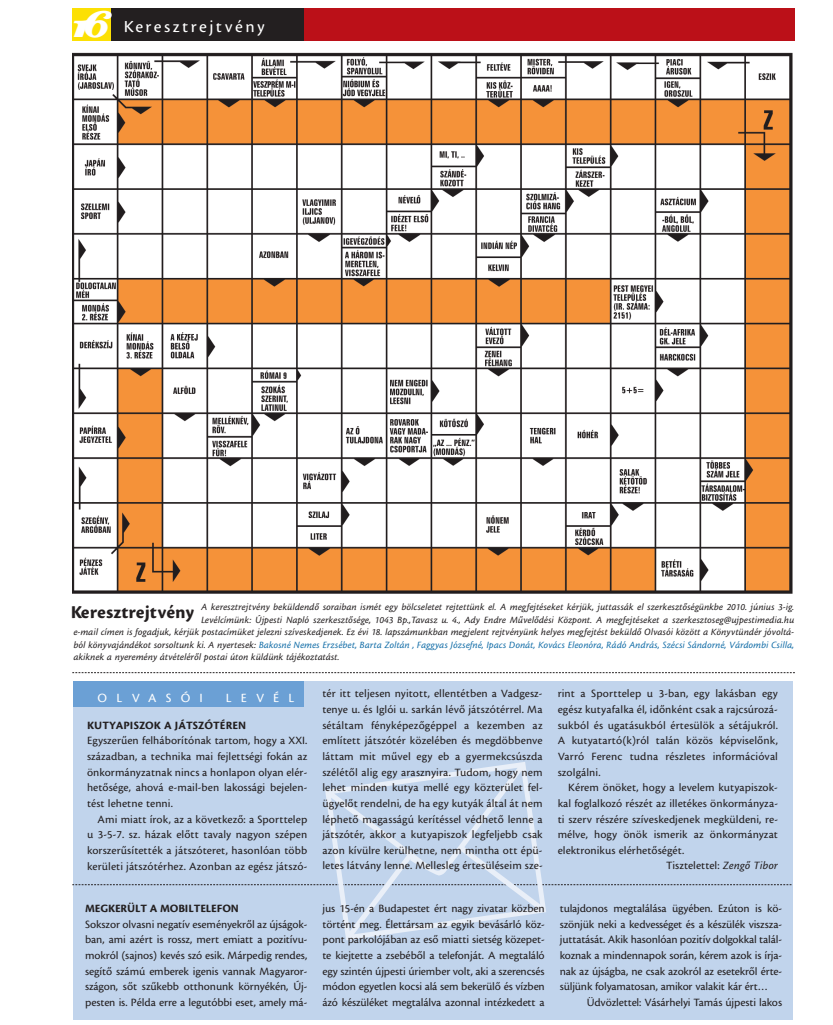
<style>
.page{position:relative;width:833px;height:1025px;background:#fff}
.page>*{position:absolute;margin:0;border:0;box-sizing:border-box;transform-origin:0 0}
.t1{font:40px "Eclat ICG";color:#fff}
.t2{font:700 18.75px "Cronos M";color:#231f20}
.t3{font:17.5px "Cronos M";letter-spacing:.14em;color:#fff}
.t4{font:13.12px "Cronos M";letter-spacing:.7em;color:#fff}
.t5{font:11.62px/15.6px "Cronos M";letter-spacing:.005em;color:#231f20;text-align:justify}
.t6{font:700 11.62px "Cronos M";color:#231f20}
.t7{font:italic 10px "Cronos M";color:#231f20}
.t8{font:italic 10px "Cronos M";color:#1770a9}
.s1{color:#231f20}
.s2{font-style:italic}
</style>
<div class="page">
<div style="left:73px;top:681px;width:720px;height:338px;background:#c1d4ec"></div>
<div style="left:302px;top:9px;width:493px;height:32px;background:#bb1018"></div>
<div style="left:111px;top:9px;width:193px;height:32px;background:#231f20"></div>
<div style="left:72px;top:9px;width:39px;height:32px;background:#fce004"></div>
<img style="left:72px;top:53px;width:721px;height:541px">
<svg style="left:72px;top:672px;width:723px;height:1px"></svg>
<svg style="left:72px;top:884px;width:719px;height:1px"></svg>
<div style="left:73px;top:681px;width:230px;height:25px;background:#6ba0d5"></div>
<svg style="left:325px;top:762px;width:221px;height:177px"></svg>
<h1 class="t1" style="left:67px;top:10px;width:42px">16</h1>
<h3 class="t3" style="left:124px;top:19px;width:142px">Keresztrejtvény</h3>
<p class="t7" style="left:201px;top:603px;width:594px">A keresztrejtvény beküldendõ soraiban ismét egy bölcseletet rejtettünk el. A megfejtéseket kérjük, juttassák el szerkesztõségünkbe 2010. június 3-ig.</p>
<p class="t7" style="left:201px;top:615px;width:594px">Levélcímünk: Újpesti Napló szerkesztõsége, 1043 Bp.,Tavasz u. 4., Ady Endre Mûvelõdési Központ. A megfejtéseket a szerkesztoseg@ujpestimedia.hu</p>
<p class="t7" style="left:73px;top:628px;width:722px">e-mail címen is fogadjuk, kérjük postacímüket jelezni szíveskedjenek. Ez évi 18. lapszámunkban megjelent rejtvényünk helyes megfejtést beküldõ Olvasói között a Könyvtündér jóvoltá-</p>
<p class="t8" style="left:73px;top:640px;width:722px"><span class="s1">ból könyvajándékot sorsoltunk ki. A nyertesek:</span> Bakosné Nemes Erzsébet, Barta Zoltán , Faggyas Józsefné, Ipacs Donát, Kovács Eleonóra, Rádó András, Szécsi Sándorné, Várdombi Csilla,</p>
<p class="t7" style="left:73px;top:653px;width:268px">akiknek a nyeremény átvételérõl postai úton küldünk tájékoztatást.</p>
<h2 class="t2" style="left:71px;top:603px;width:125px">Keresztrejtvény</h2>
<p class="t4" style="left:98px;top:692px;width:107px">OLVASÓI</p>
<p class="t4" style="left:226px;top:692px;width:70px">LEVÉL</p>
<p class="t6" style="left:87px;top:720px;width:161px">KUTYAPISZOK A JÁTSZÓTÉREN</p>
<p class="t5" style="left:87px;top:733px;width:222px">Egyszerûen felháborítónak tartom, hogy a XXI. században, a technika mai fejlettségi fokán az önkormányzatnak nincs a honlapon olyan elér&shy;hetõsége, ahová e-mail-ben lakossági bejelen&shy;tést lehetne tenni.</p>
<p class="t5" style="left:87px;top:811px;width:222px;text-indent:11px">Ami miatt írok, az a következõ: a Sporttelep u 3-5-7. sz. házak elõtt tavaly nagyon szépen korszerûsítették a játszóteret, hasonlóan több kerületi játszótérhez. Azonban az egész játszó-</p>
<p class="t6" style="left:85px;top:903px;width:155px">MEGKERÜLT A MOBILTELEFON</p>
<p class="t5" style="left:85px;top:916px;width:224px">Sokszor olvasni negatív eseményekrõl az újságok&shy;ban, ami azért is rossz, mert emiatt a pozitívu&shy;mokról (sajnos) kevés szó esik. Márpedig rendes, segítõ számú emberek igenis vannak Magyaror&shy;szágon, sõt szûkebb otthonunk környékén, Új&shy;pesten is. Példa erre a legutóbbi eset, amely má-</p>
<p class="t5" style="left:322px;top:686px;width:222px">tér itt teljesen nyitott, ellentétben a Vadgesz&shy;tenye u. és Iglói u. sarkán lévõ játszótérrel. Ma sétáltam fényképezõgéppel a kezemben az említett játszótér közelében és megdöbbenve láttam mit mûvel egy eb a gyermekcsúszda szélétõl alig egy arasznyira. Tudom, hogy nem lehet minden kutya mellé egy közterület fel&shy;ügyelõt rendelni, de ha egy kutyák által át nem léphetõ magasságú kerítéssel védhetõ lenne a játszótér, akkor a kutyapiszok legfeljebb csak azon kívülre kerülhetne, nem mintha ott épü&shy;letes látvány lenne. Mellesleg értesüléseim sze-</p>
<p class="t5" style="left:557px;top:686px;width:222px">rint a Sporttelep u 3-ban, egy lakásban egy egész kutyafalka él, idõnként csak a rajcsúrozá&shy;sukból és ugatásukból értesülök a sétájukról.<br>A kutyatartó(k)ról talán közös képviselõnk, Varró Ferenc tudna részletes információval szolgálni.</p>
<p class="t5" style="left:568px;top:780px;width:211px">Kérem önöket, hogy a levelem kutyapiszok-</p>
<p class="t5" style="left:557px;top:795px;width:222px">kal foglalkozó részét az illetékes önkormányza-</p>
<p class="t5" style="left:557px;top:811px;width:222px">ti szerv részére szíveskedjenek megküldeni, re-</p>
<p class="t5" style="left:557px;top:826px;width:222px">mélve, hogy önök ismerik az önkormányzat</p>
<p class="t5" style="left:557px;top:842px;width:128px">elektronikus elérhetõségét.</p>
<p class="t5" style="left:666px;top:858px;width:113px">Tisztelettel: <span class="s2">Zengõ Tibor</span></p>
<p class="t5" style="left:322px;top:900px;width:224px">jus 15-én a Budapestet ért nagy zivatar közben történt meg. Élettársam az egyik bevásárló köz&shy;pont parkolójában az esõ miatti sietség közepet&shy;te kiejtette a zsebébõl a telefonját. A megtaláló egy szintén újpesti úriember volt, aki a szerencsés módon egyetlen kocsi alá sem bekerülõ és vízben ázó készüléket megtalálva azonnal intézkedett a</p>
<p class="t5" style="left:560px;top:900px;width:224px">tulajdonos megtalálása ügyében. Ezúton is kö&shy;szönjük neki a kedvességet és a készülék viszsza&shy;juttatását. Akik hasonlóan pozitív dolgokkal talál&shy;koznak a mindennapok során, kérem azok is írja&shy;nak az újságba, ne csak azokról az esetekrõl érte&shy;süljünk folyamatosan, amikor valakit kár ért…</p>
<p class="t5" style="left:587px;top:994px;width:197px">Üdvözlettel: Vásárhelyi Tamás újpesti lakos</p>
</div>
